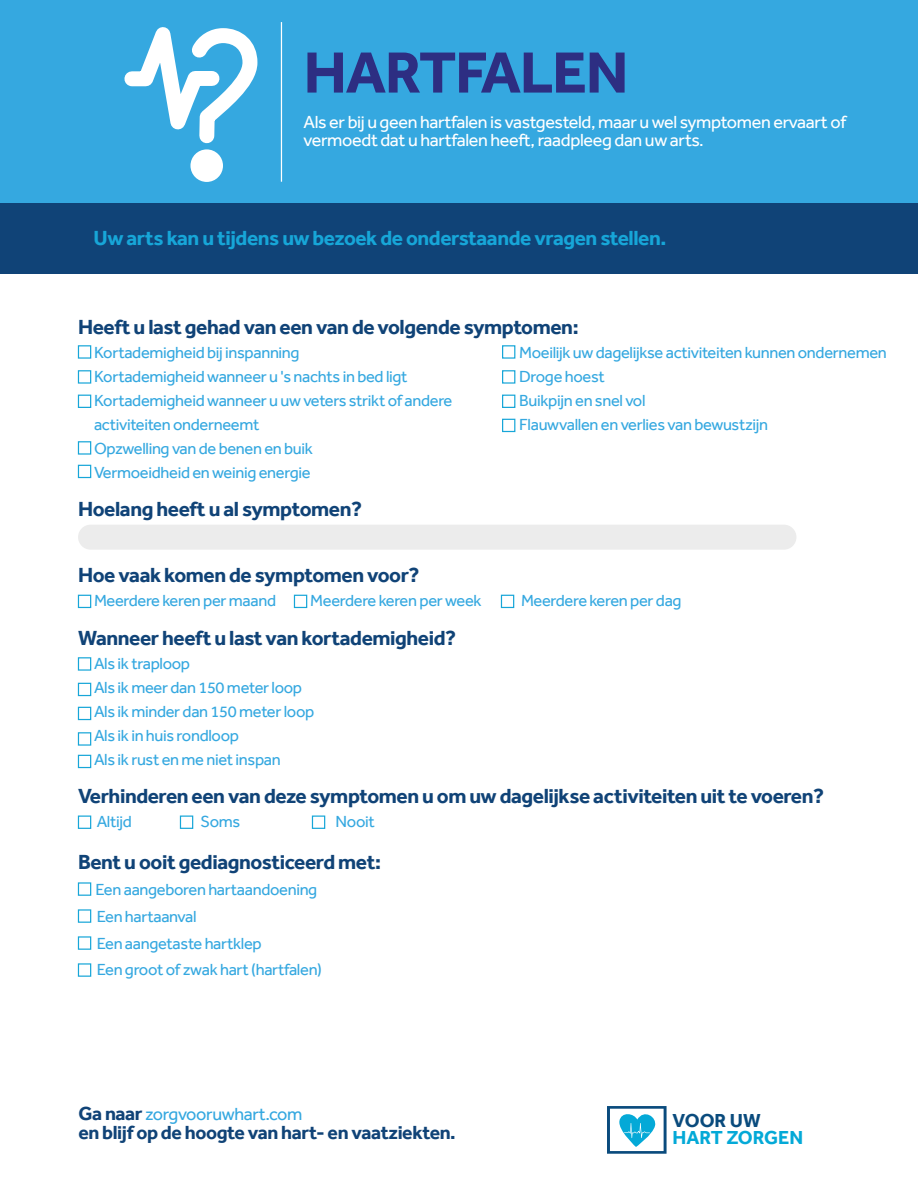
<style>
.page{position:relative;width:918px;height:1188px;background:#fff}
.page>*{position:absolute;margin:0;border:0;box-sizing:border-box;transform-origin:0 0}
.t1{font:700 60px "Effra";letter-spacing:-.02em;color:#2d2e82}
.t2{font:700 21px "Effra";letter-spacing:-.02em;color:#104377}
.t3{font:700 21px "Effra";letter-spacing:-.02em;color:#17a6d8}
.t4{font:700 19.5px "Effra";letter-spacing:-.02em;color:#104377}
.t5{font:700 19.35px "Effra";color:#04a9d7}
.t6{font:700 19.35px "Effra";color:#0a4b7d}
.t7{font:18px/18px "Effra";letter-spacing:-.02em;color:#fff}
.t8{font:18px "Effra";letter-spacing:-.02em;color:#35a8e0}
.t9{font:16.5px/24px "Effra";letter-spacing:-.02em;color:#35a8e0}
.s1{font-weight:700;font-size:19.5px;color:#104377}
</style>
<div class="page">
<div style="left:0;top:203px;width:918px;height:71px;background:#104377"></div>
<div style="left:0;top:0;width:918px;height:203px;background:#35a8e0"></div>
<div style="left:190px;top:149px;width:33px;height:33px;background:#fff;border-radius:50%"></div>
<svg style="left:124px;top:27px;width:134px;height:124px"></svg>
<hr style="left:281px;top:22px;width:1px;height:160px;background:#fff">
<div style="left:78px;top:525px;width:718px;height:25px;background:#ececec;border-radius:12px"></div>
<div style="left:78px;top:345px;width:13px;height:14px;border:1px solid #17a6d8"></div>
<div style="left:78px;top:395px;width:13px;height:13px;border:1px solid #17a6d8"></div>
<div style="left:78px;top:441px;width:13px;height:14px;border:1px solid #17a6d8"></div>
<div style="left:78px;top:465px;width:13px;height:13px;border:1px solid #17a6d8"></div>
<div style="left:78px;top:370px;width:13px;height:14px;border:1px solid #17a6d8"></div>
<div style="left:502px;top:345px;width:13px;height:14px;border:1px solid #17a6d8"></div>
<div style="left:502px;top:395px;width:13px;height:13px;border:1px solid #17a6d8"></div>
<div style="left:502px;top:419px;width:13px;height:13px;border:1px solid #17a6d8"></div>
<div style="left:502px;top:370px;width:13px;height:14px;border:1px solid #17a6d8"></div>
<div style="left:78px;top:882px;width:13px;height:14px;border:1px solid #17a6d8"></div>
<div style="left:78px;top:936px;width:13px;height:14px;border:1px solid #17a6d8"></div>
<div style="left:78px;top:963px;width:13px;height:14px;border:1px solid #17a6d8"></div>
<div style="left:78px;top:909px;width:13px;height:14px;border:1px solid #17a6d8"></div>
<div style="left:78px;top:657px;width:13px;height:14px;border:1px solid #17a6d8"></div>
<div style="left:78px;top:683px;width:13px;height:13px;border:1px solid #17a6d8"></div>
<div style="left:78px;top:707px;width:13px;height:13px;border:1px solid #17a6d8"></div>
<div style="left:78px;top:732px;width:13px;height:14px;border:1px solid #17a6d8"></div>
<div style="left:78px;top:755px;width:13px;height:13px;border:1px solid #17a6d8"></div>
<div style="left:78px;top:816px;width:13px;height:13px;border:1px solid #17a6d8"></div>
<div style="left:180px;top:816px;width:13px;height:13px;border:1px solid #17a6d8"></div>
<div style="left:312px;top:816px;width:13px;height:13px;border:1px solid #17a6d8"></div>
<div style="left:78px;top:595px;width:13px;height:13px;border:1px solid #17a6d8"></div>
<div style="left:294px;top:595px;width:13px;height:13px;border:1px solid #17a6d8"></div>
<div style="left:501px;top:595px;width:13px;height:13px;border:1px solid #17a6d8"></div>
<svg style="left:607px;top:1106px;width:60px;height:48px"></svg>
<h1 class="t1" style="left:304px;top:37px;width:326px">HARTFALEN</h1>
<p class="t7" style="left:304px;top:113px;width:544px">Als er bij u geen hartfalen is vastgesteld, maar u wel symptomen ervaart of vermoedt dat u hartfalen heeft, raadpleeg dan uw arts.</p>
<p class="t3" style="left:94px;top:225px;width:574px">Uw arts kan u tijdens uw bezoek de onderstaande vragen stellen.</p>
<p class="t2" style="left:78px;top:314px;width:502px">Heeft u last gehad van een van de volgende symptomen:</p>
<p class="t9" style="left:94px;top:340px;width:360px">Kortademigheid bij inspanning<br>Kortademigheid wanneer u 's nachts in bed ligt Kortademigheid wanneer u uw veters strikt of andere activiteiten onderneemt<br>Opzwelling van de benen en buik<br>Vermoeidheid en weinig energie</p>
<p class="t2" style="left:78px;top:496px;width:285px">Hoelang heeft u al symptomen?</p>
<p class="t9" style="left:519px;top:340px;width:369px">Moeilijk uw dagelijkse activiteiten kunnen ondernemen<br>Droge hoest<br>Buikpijn en snel vol<br>Flauwvallen en verlies van bewustzijn</p>
<p class="t2" style="left:78px;top:563px;width:343px">Hoe vaak komen de symptomen voor?</p>
<p class="t9" style="left:94px;top:588px;width:184px">Meerdere keren per maand</p>
<p class="t9" style="left:310px;top:588px;width:173px">Meerdere keren per week</p>
<p class="t9" style="left:521px;top:588px;width:162px">Meerdere keren per dag</p>
<p class="t2" style="left:78px;top:625px;width:380px">Wanneer heeft u last van kortademigheid?</p>
<p class="t9" style="left:94px;top:651px;width:222px">Als ik traploop<br>Als ik meer dan 150 meter loop<br>Als ik minder dan 150 meter loop<br>Als ik in huis rondloop<br>Als ik rust en me niet inspan</p>
<p class="t2" style="left:78px;top:784px;width:748px">Verhinderen een van deze symptomen u om uw dagelijkse activiteiten uit te voeren?</p>
<p class="t9" style="left:97px;top:810px;width:37px">Altijd</p>
<p class="t9" style="left:201px;top:810px;width:41px">Soms</p>
<p class="t9" style="left:336px;top:810px;width:41px">Nooit</p>
<p class="t2" style="left:78px;top:849px;width:304px">Bent u ooit gediagnosticeerd met:</p>
<p class="t9" style="left:95px;top:876px;width:228px;line-height:26.5px">Een aangeboren hartaandoening<br>Een hartaanval<br>Een aangetaste hartklep<br>Een groot of zwak hart (hartfalen)</p>
<p class="t8" style="left:79px;top:1103px;width:225px"><span class="s1">Ga naar</span> zorgvooruwhart.com</p>
<p class="t4" style="left:79px;top:1121px;width:379px">en blijf op de hoogte van hart- en vaatziekten.</p>
<p class="t6" style="left:673px;top:1109px;width:90px">VOOR UW</p>
<p class="t5" style="left:673px;top:1126px;width:132px">HART ZORGEN</p>
</div>
